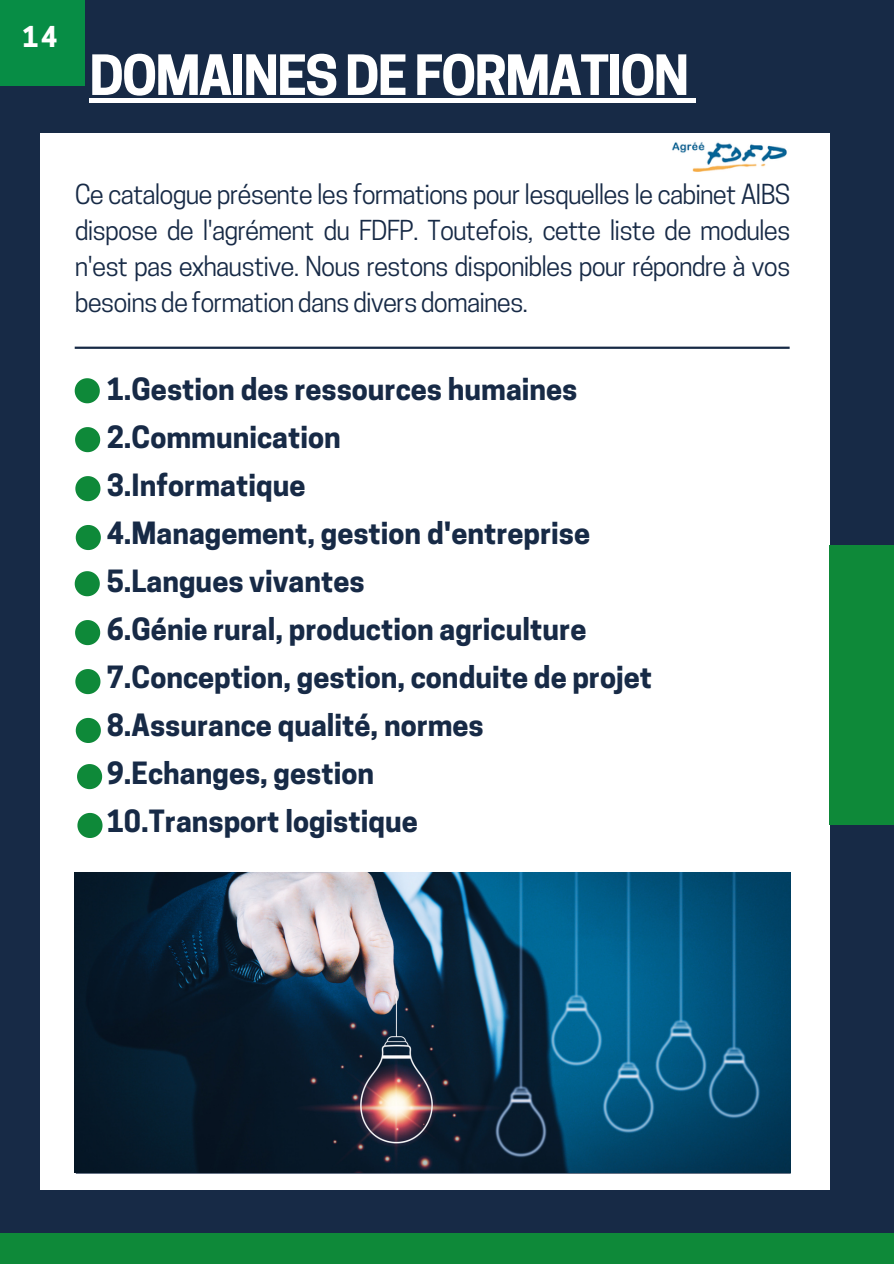
<style>
.page{position:relative;width:894px;height:1264px;background:#fff}
.page>*{position:absolute;margin:0;border:0;box-sizing:border-box;transform-origin:0 0}
.t1{font:700 52.05px "Cooper Hewitt";letter-spacing:-.035em;color:#fff}
.t2{font:700 28.8px/48px "Cooper Hewitt";color:#172a46}
.t3{font:700 27px "Cooper Hewitt";color:#fff}
.t4{font:25.8px/36px "Cooper Hewitt";letter-spacing:-.035em;color:#172a46;text-align:justify}
</style>
<div class="page">
<div style="left:0;top:0;width:893px;height:1263px;background:#172a46"></div>
<div style="left:40px;top:133px;width:789px;height:1056px;background:#fff"></div>
<div style="left:0;top:1232px;width:893px;height:31px;background:#0e8939"></div>
<hr style="left:75px;top:346px;width:714px;height:3px;background:#172a46">
<hr style="left:76px;top:1171px;width:714px;height:2px;background:#172a46">
<div style="left:0;top:0;width:85px;height:85px;background:#078d45"></div>
<img style="left:75px;top:872px;width:715px;height:300px">
<svg style="left:75px;top:571px;width:25px;height:25px"></svg>
<svg style="left:75px;top:620px;width:25px;height:25px"></svg>
<svg style="left:75px;top:669px;width:25px;height:25px"></svg>
<svg style="left:76px;top:718px;width:25px;height:25px"></svg>
<svg style="left:77px;top:764px;width:25px;height:25px"></svg>
<svg style="left:77px;top:813px;width:25px;height:25px"></svg>
<svg style="left:75px;top:378px;width:25px;height:25px"></svg>
<svg style="left:75px;top:427px;width:25px;height:25px"></svg>
<svg style="left:75px;top:476px;width:25px;height:25px"></svg>
<svg style="left:76px;top:525px;width:25px;height:25px"></svg>
<div style="left:89px;top:98px;width:598px;height:5px;background:#fff"></div>
<div style="left:687px;top:98px;width:9px;height:5px;background:#fff"></div>
<div style="left:829px;top:545px;width:64px;height:279px;background:#0e8939"></div>
<img style="left:671px;top:142px;width:116px;height:30px">
<p class="t3" style="left:22px;top:27px;width:37px">14</p>
<p class="t1" style="left:89px;top:56px;width:601px">DOMAINES DE FORMATION</p>
<h1 class="t4" style="left:75px;top:180px;width:717px">Ce catalogue présente les formations pour lesquelles le cabinet AIBS dispose de l'agrément du FDFP. Toutefois, cette liste de modules n'est pas exhaustive. Nous restons disponibles pour répondre à vos besoins de formation dans divers domaines.</h1>
<p class="t2" style="left:107px;top:369px;width:547px">1.Gestion des ressources humaines<br>2.Communication<br>3.Informatique<br>4.Management, gestion d'entreprise<br>5.Langues vivantes<br>6.Génie rural, production agriculture<br>7.Conception, gestion, conduite de projet<br>8.Assurance qualité, normes<br>9.Echanges, gestion<br>10.Transport logistique</p>
</div>
